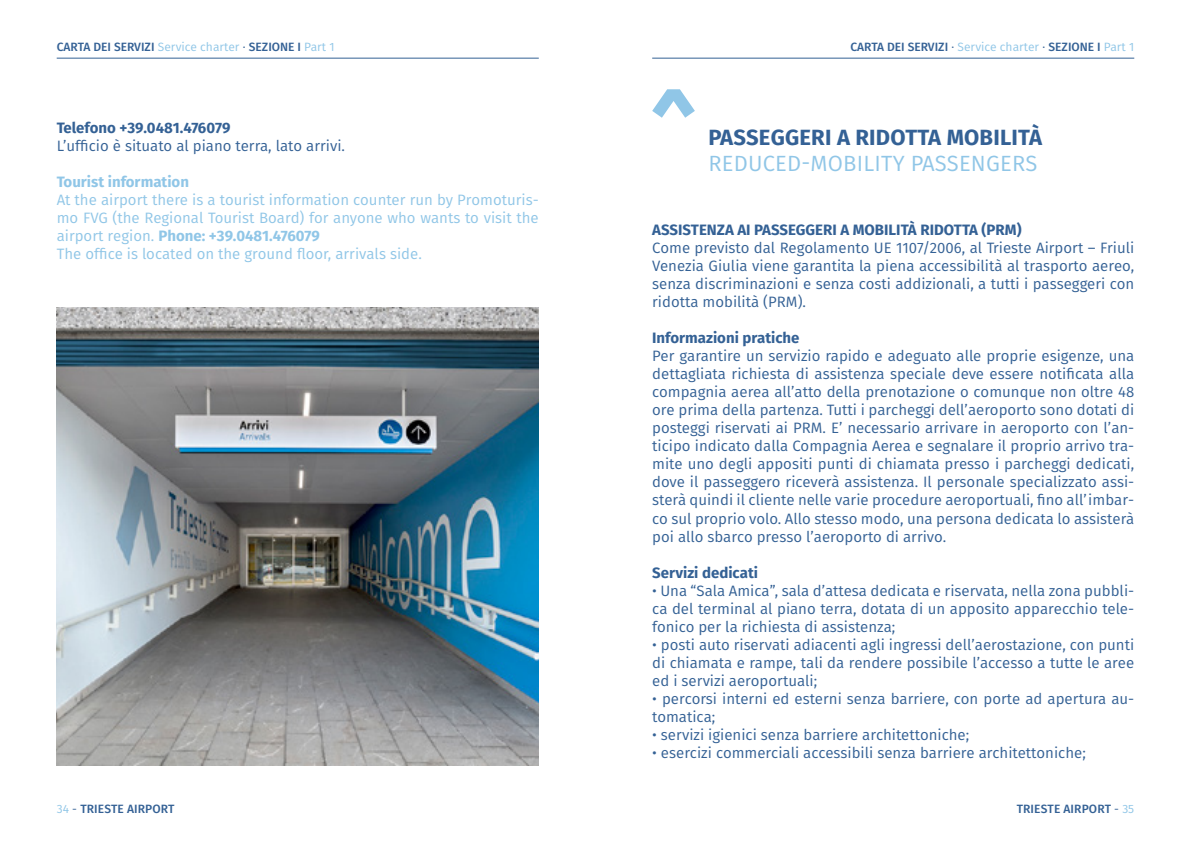
<style>
.page{position:relative;width:1191px;height:851px;background:#fff}
.page>*{position:absolute;margin:0;border:0;box-sizing:border-box;transform-origin:0 0}
.t1{font:700 22px "Fira Sans";letter-spacing:.01em;color:#346195}
.t2{font:22px "Fira Sans";letter-spacing:.01em;color:#90c6e7}
.t3{font:15px/18px "Fira Sans";color:#346195;text-align:justify}
.t4{font:15px/18px "Fira Sans";color:#90c6e7}
.t5{font:700 15px "Fira Sans";color:#346195}
.t6{font:700 15px "Fira Sans";color:#90c6e7}
.t7{font:500 12px "Fira Sans";color:#346195}
.s1{font-weight:400;color:#90c6e7}
.s2{font-weight:400}
.s3{font-weight:700}
</style>
<div class="page">
<hr style="left:652px;top:58px;width:482px;height:1px;background:#346195">
<hr style="left:57px;top:58px;width:482px;height:1px;background:#346195">
<svg style="left:652px;top:89px;width:43px;height:29px"></svg>
<img style="left:57px;top:307px;width:482px;height:458px">
<p class="t7" style="left:57px;top:37px;width:279px">CARTA DEI SERVIZI <span class="s1">Service charter</span> <span class="s2">∙</span> SEZIONE I <span class="s1">Part 1</span></p>
<p class="t7" style="left:850px;top:37px;width:285px">CARTA DEI SERVIZI <span class="s2">∙</span> <span class="s1">Service charter</span> <span class="s2">∙</span> SEZIONE I <span class="s1">Part 1</span></p>
<p class="t5" style="left:57px;top:115px;width:175px">Telefono +39.0481.476079</p>
<p class="t3" style="left:57px;top:137px;width:290px">L’ufficio è situato al piano terra, lato arrivi.</p>
<p class="t6" style="left:57px;top:169px;width:134px">Tourist information</p>
<p class="t4" style="left:57px;top:191px;width:483px">At the airport there is a tourist information counter run by Promoturis&shy;mo FVG (the Regional Tourist Board) for anyone who wants to visit the airport region. <span class="s3">Phone: +39.0481.476079<br></span>The office is located on the ground floor, arrivals side.</p>
<h1 class="t1" style="left:708px;top:119px;width:335px">PASSEGGERI A RIDOTTA MOBILITÀ</h1>
<h1 class="t2" style="left:708px;top:147px;width:331px">REDUCED-MOBILITY PASSENGERS</h1>
<p class="t5" style="left:652px;top:217px;width:371px">ASSISTENZA AI PASSEGGERI A MOBILITÀ RIDOTTA (PRM)</p>
<p class="t3" style="left:652px;top:239px;width:483px">Come previsto dal Regolamento UE 1107/2006, al Trieste Airport – Friuli Venezia Giulia viene garantita la piena accessibilità al trasporto aereo, senza discriminazioni e senza costi addizionali, a tutti i passeggeri con ridotta mobilità (PRM).</p>
<p class="t5" style="left:652px;top:325px;width:149px">Informazioni pratiche</p>
<p class="t3" style="left:652px;top:347px;width:483px">Per garantire un servizio rapido e adeguato alle proprie esigenze, una dettagliata richiesta di assistenza speciale deve essere notificata alla compagnia aerea all’atto della prenotazione o comunque non oltre 48 ore prima della partenza. Tutti i parcheggi dell’aeroporto sono dotati di posteggi riservati ai PRM. E’ necessario arrivare in aeroporto con l’an&shy;ticipo indicato dalla Compagnia Aerea e segnalare il proprio arrivo tra&shy;mite uno degli appositi punti di chiamata presso i parcheggi dedicati, dove il passeggero riceverà assistenza. Il personale specializzato assi&shy;sterà quindi il cliente nelle varie procedure aeroportuali, fino all’imbar&shy;co sul proprio volo. Allo stesso modo, una persona dedicata lo assisterà poi allo sbarco presso l’aeroporto di arrivo.</p>
<p class="t5" style="left:652px;top:559px;width:107px">Servizi dedicati</p>
<p class="t3" style="left:652px;top:581px;width:483px">• Una “Sala Amica”, sala d’attesa dedicata e riservata, nella zona pubbli&shy;ca del terminal al piano terra, dotata di un apposito apparecchio tele&shy;fonico per la richiesta di assistenza;</p>
<p class="t3" style="left:652px;top:635px;width:483px">• posti auto riservati adiacenti agli ingressi dell’aerostazione, con punti di chiamata e rampe, tali da rendere possibile l’accesso a tutte le aree ed i servizi aeroportuali;</p>
<p class="t3" style="left:652px;top:689px;width:483px">• percorsi interni ed esterni senza barriere, con porte ad apertura au&shy;tomatica;</p>
<p class="t3" style="left:652px;top:725px;width:319px">• servizi igienici senza barriere architettoniche;</p>
<p class="t3" style="left:652px;top:743px;width:435px">• esercizi commerciali accessibili senza barriere architettoniche;</p>
<p class="t7" style="left:57px;top:798px;width:119px"><span class="s1">34</span> <span class="s2">-</span> TRIESTE AIRPORT</p>
<p class="t7" style="left:1016px;top:798px;width:119px">TRIESTE AIRPORT <span class="s2">-</span> <span class="s1">35</span></p>
</div>
